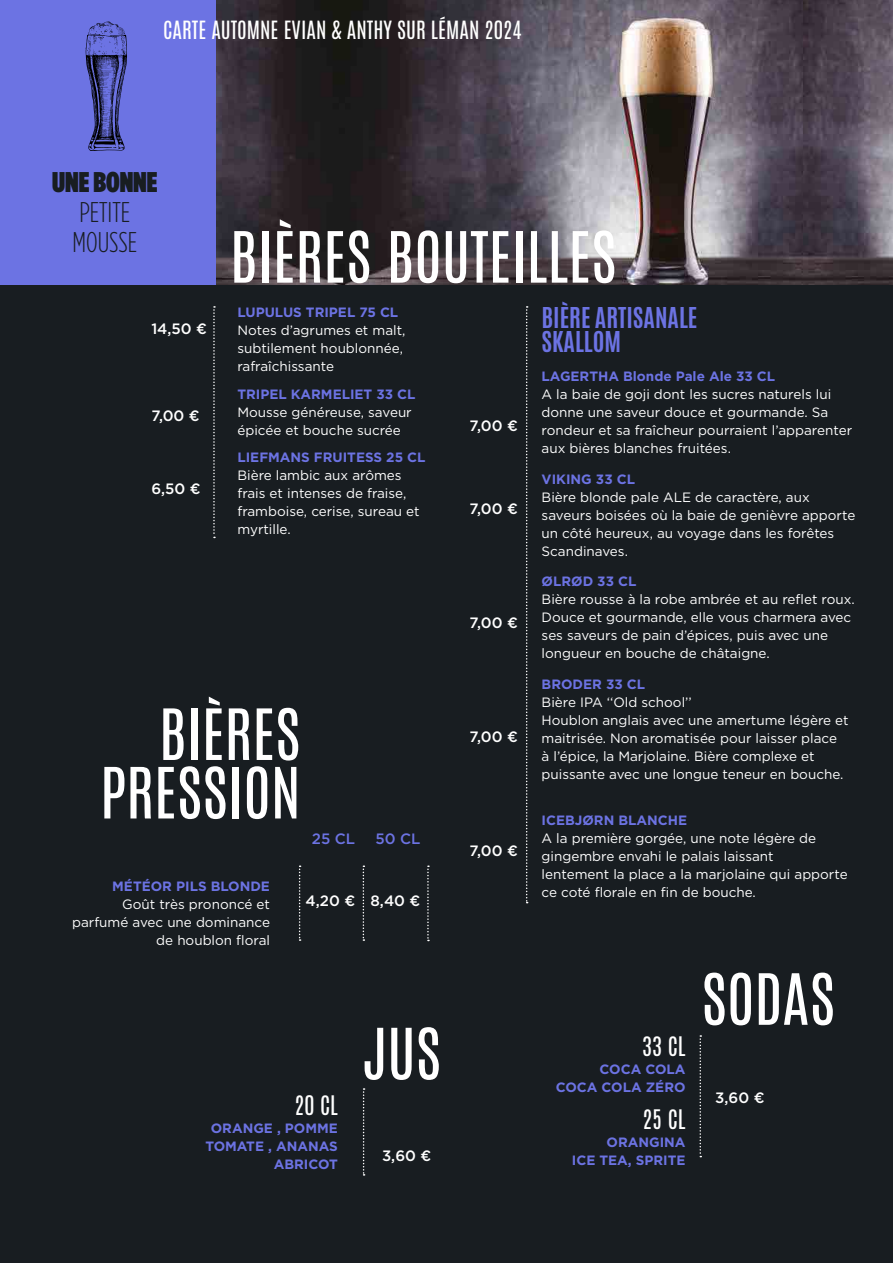
<style>
.page{position:relative;width:893px;height:1263px;background:#181d21}
.page>*{position:absolute;margin:0;border:0;box-sizing:border-box;transform-origin:0 0}
.t1{font:60px/58.5px "Antonio";color:#fff;text-align:right}
.t2{font:300 28.5px/30px "Gotham Condensed";color:#181d21}
.t3{font:900 28.5px "Gotham Condensed";color:#181d21}
.t4{font:700 24px/24px "Antonio";color:#6c73e3}
.t5{font:22.5px "Antonio";color:#fff}
.t6{font:21px "Antonio";color:#fff}
.t7{font:500 15px "Gotham";color:#fff}
.t8{font:500 15px "Gotham";color:#6c73e3}
.t9{font:13.5px/18px "Gotham";color:#fff}
.t10{font:700 13.5px/18px "Gotham";color:#6c73e3;text-align:right}
</style>
<div class="page">
<div style="left:0;top:0;width:217px;height:285px;background:#6c73e3"></div>
<img style="left:345px;top:0;width:458px;height:285px">
<img style="left:217px;top:0;width:128px;height:285px">
<img style="left:803px;top:0;width:90px;height:285px">
<svg style="left:213px;top:306px;width:2px;height:232px"></svg>
<svg style="left:526px;top:306px;width:2px;height:597px"></svg>
<svg style="left:299px;top:865px;width:2px;height:76px"></svg>
<svg style="left:427px;top:865px;width:2px;height:76px"></svg>
<svg style="left:363px;top:865px;width:1px;height:76px"></svg>
<svg style="left:363px;top:1088px;width:2px;height:87px"></svg>
<svg style="left:699px;top:1035px;width:2px;height:122px"></svg>
<svg style="left:86px;top:21px;width:41px;height:130px"></svg>
<h3 class="t6" style="left:163px;top:14px;width:360px">CARTE AUTOMNE EVIAN &amp; ANTHY SUR LÉMAN 2024</h3>
<h2 class="t3" style="left:52px;top:165px;width:107px">UNE BONNE</h2>
<h2 class="t2" style="left:72px;top:197px;width:66px">PETITE<br>MOUSSE</h2>
<h1 class="t1" style="left:230px;top:228px;width:388px">BIÈRES BOUTEILLES</h1>
<p class="t7" style="left:151px;top:319px;width:57px">14,50 €</p>
<p class="t7" style="left:151px;top:406px;width:50px">7,00 €</p>
<p class="t7" style="left:151px;top:479px;width:51px">6,50 €</p>
<p class="t10" style="left:237px;top:303px;width:162px">LUPULUS TRIPEL 75 CL</p>
<p class="t9" style="left:237px;top:321px;width:170px">Notes d’agrumes et malt, subtilement houblonnée, rafraîchissante</p>
<p class="t10" style="left:237px;top:385px;width:180px">TRIPEL KARMELIET 33 CL</p>
<p class="t9" style="left:237px;top:403px;width:176px">Mousse généreuse, saveur épicée et bouche sucrée</p>
<p class="t10" style="left:237px;top:449px;width:190px">LIEFMANS FRUITESS 25 CL</p>
<p class="t9" style="left:237px;top:466px;width:184px">Bière lambic aux arômes frais et intenses de fraise, framboise, cerise, sureau et myrtille.</p>
<h1 class="t1" style="left:100px;top:706px;width:202px">BIÈRES<br>PRESSION</h1>
<p class="t8" style="left:312px;top:829px;width:45px">25 CL</p>
<p class="t10" style="left:112px;top:877px;width:159px">MÉTÉOR PILS BLONDE</p>
<p class="t9" style="left:72px;top:895px;width:199px;text-align:right">Goût très prononcé et parfumé avec une dominance de houblon floral</p>
<p class="t7" style="left:306px;top:891px;width:51px">4,20 €</p>
<p class="t8" style="left:375px;top:829px;width:47px">50 CL</p>
<p class="t7" style="left:370px;top:891px;width:51px">8,40 €</p>
<h3 class="t5" style="left:295px;top:1089px;width:45px">20 CL</h3>
<p class="t10" style="left:205px;top:1119px;width:134px">ORANGE , POMME<br>TOMATE , ANANAS<br>ABRICOT</p>
<h1 class="t1" style="left:362px;top:1025px;width:80px">JUS</h1>
<p class="t7" style="left:382px;top:1146px;width:51px">3,60 €</p>
<p class="t7" style="left:469px;top:416px;width:50px">7,00 €</p>
<p class="t7" style="left:469px;top:499px;width:50px">7,00 €</p>
<p class="t7" style="left:469px;top:612px;width:50px">7,00 €</p>
<p class="t7" style="left:469px;top:727px;width:50px">7,00 €</p>
<p class="t7" style="left:469px;top:840px;width:50px">7,00 €</p>
<h3 class="t4" style="left:542px;top:306px;width:157px">BIÈRE ARTISANALE<br>SKALLOM</h3>
<p class="t10" style="left:542px;top:367px;width:235px">LAGERTHA Blonde Pale Ale 33 CL</p>
<p class="t9" style="left:542px;top:385px;width:312px">A la baie de goji dont les sucres naturels lui donne une saveur douce et gourmande. Sa rondeur et sa fraîcheur pourraient l’apparenter aux bières blanches fruitées.</p>
<p class="t10" style="left:542px;top:470px;width:95px">VIKING 33 CL</p>
<p class="t9" style="left:542px;top:487px;width:315px">Bière blonde pale ALE de caractère, aux saveurs boisées où la baie de genièvre apporte un côté heureux, au voyage dans les forêtes Scandinaves.</p>
<p class="t10" style="left:542px;top:572px;width:96px">ØLRØD 33 CL</p>
<p class="t9" style="left:542px;top:590px;width:315px">Bière rousse à la robe ambrée et au reflet roux.<br>Douce et gourmande, elle vous charmera avec ses saveurs de pain d’épices, puis avec une longueur en bouche de châtaigne.</p>
<p class="t10" style="left:542px;top:675px;width:105px">BRODER 33 CL</p>
<p class="t9" style="left:542px;top:693px;width:309px">Bière IPA ‘‘Old school’’<br>Houblon anglais avec une amertume légère et maitrisée. Non aromatisée pour laisser place<br>à l’épice, la Marjolaine. Bière complexe et puissante avec une longue teneur en bouche.</p>
<p class="t10" style="left:542px;top:811px;width:147px">ICEBJØRN BLANCHE</p>
<p class="t9" style="left:542px;top:829px;width:308px">A la première gorgée, une note légère de gingembre envahi le palais laissant<br>lentement la place a la marjolaine qui apporte ce coté florale en fin de bouche.</p>
<h3 class="t5" style="left:642px;top:1030px;width:45px">33 CL</h3>
<p class="t10" style="left:556px;top:1060px;width:131px">COCA COLA<br>COCA COLA ZÉRO</p>
<h3 class="t5" style="left:643px;top:1103px;width:45px">25 CL</h3>
<p class="t10" style="left:572px;top:1133px;width:115px">ORANGINA<br>ICE TEA, SPRITE</p>
<h1 class="t1" style="left:701px;top:970px;width:135px">SODAS</h1>
<p class="t7" style="left:715px;top:1087px;width:51px">3,60 €</p>
</div>
